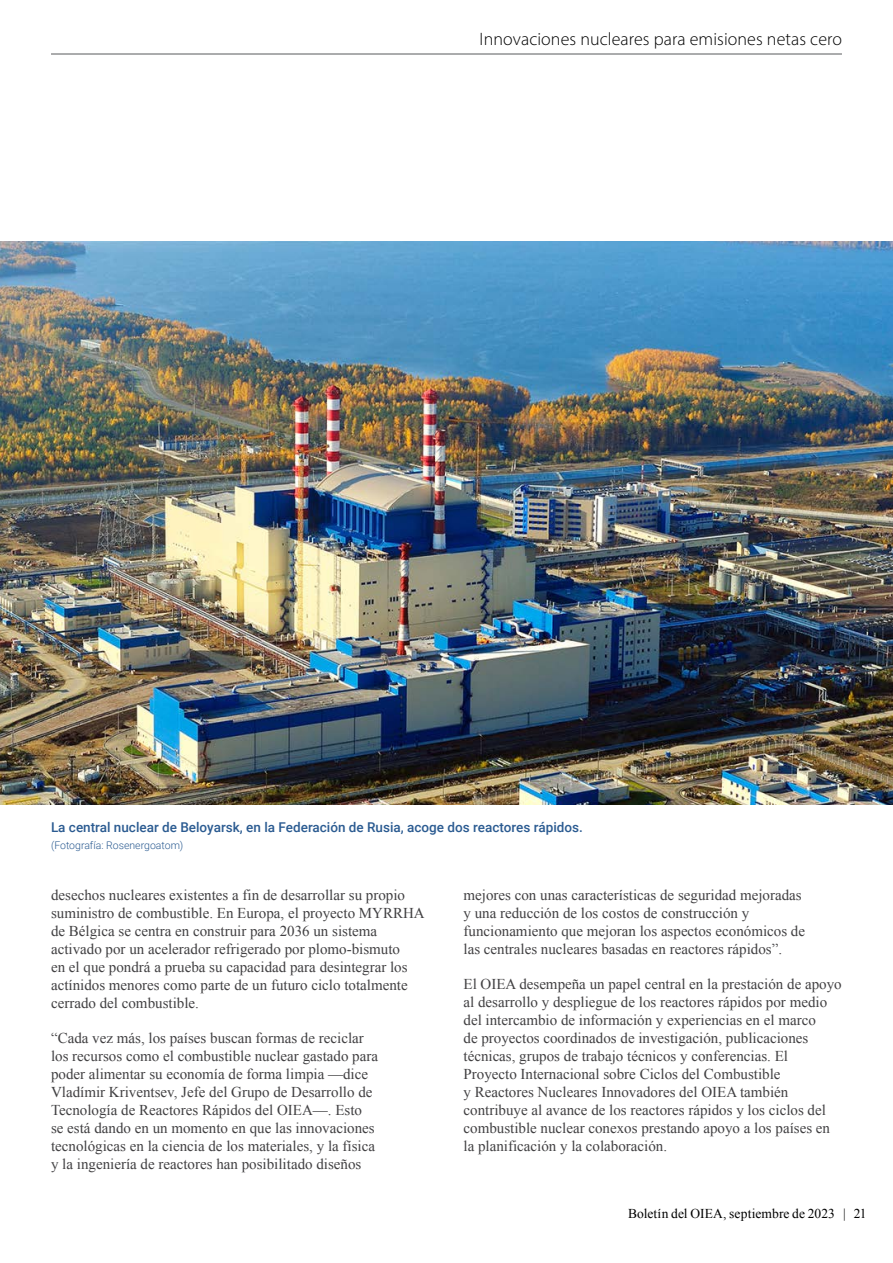
<style>
.page{position:relative;width:893px;height:1263px;background:#fff}
.page>*{position:absolute;margin:0;border:0;box-sizing:border-box;transform-origin:0 0}
.t1{font:300 18px "Myriad Pro";letter-spacing:.005em;color:#000}
.t2{font:15px/18px "Times New Roman";color:#414042}
.t3{font:500 13.5px "Roboto";color:#2b5b91}
.t4{font:13.5px "Times New Roman";letter-spacing:.005em;color:#000}
.t5{font:300 10.5px "Roboto";color:#2b5b91}
</style>
<div class="page">
<img style="left:0;top:241px;width:893px;height:563px">
<hr style="left:51px;top:54px;width:791px;height:1px;background:#58595b">
<p class="t1" style="left:480px;top:28px;width:364px">Innovaciones nucleares para emisiones netas cero</p>
<p class="t3" style="left:51px;top:818px;width:533px">La central nuclear de Beloyarsk, en la Federación de Rusia, acoge dos reactores rápidos.</p>
<p class="t5" style="left:51px;top:838px;width:134px">(Fotografía: Rosenergoatom)</p>
<p class="t2" style="left:463px;top:886px;width:343px">mejores con unas características de seguridad mejoradas y una reducción de los costos de construcción y funcionamiento que mejoran los aspectos económicos de las centrales nucleares basadas en reactores rápidos”.</p>
<p class="t2" style="left:463px;top:975px;width:380px">El OIEA desempeña un papel central en la prestación de apoyo al desarrollo y despliegue de los reactores rápidos por medio del intercambio de información y experiencias en el marco<br>de proyectos coordinados de investigación, publicaciones técnicas, grupos de trabajo técnicos y conferencias. El Proyecto Internacional sobre Ciclos del Combustible<br>y Reactores Nucleares Innovadores del OIEA también contribuye al avance de los reactores rápidos y los ciclos del combustible nuclear conexos prestando apoyo a los países en la planificación y la colaboración.</p>
<p class="t2" style="left:51px;top:886px;width:375px">desechos nucleares existentes a fin de desarrollar su propio suministro de combustible. En Europa, el proyecto MYRRHA de Bélgica se centra en construir para 2036 un sistema activado por un acelerador refrigerado por plomo-bismuto<br>en el que pondrá a prueba su capacidad para desintegrar los actínidos menores como parte de un futuro ciclo totalmente cerrado del combustible.</p>
<p class="t2" style="left:51px;top:1029px;width:329px">“Cada vez más, los países buscan formas de reciclar los recursos como el combustible nuclear gastado para poder alimentar su economía de forma limpia —dice Vladímir Kriventsev, Jefe del Grupo de Desarrollo de Tecnología de Reactores Rápidos del OIEA—. Esto se está dando en un momento en que las innovaciones tecnológicas en la ciencia de los materiales, y la física y la ingeniería de reactores han posibilitado diseños</p>
<p class="t4" style="left:628px;top:1205px;width:240px">Boletín del OIEA, septiembre de 2023 | 21</p>
</div>
